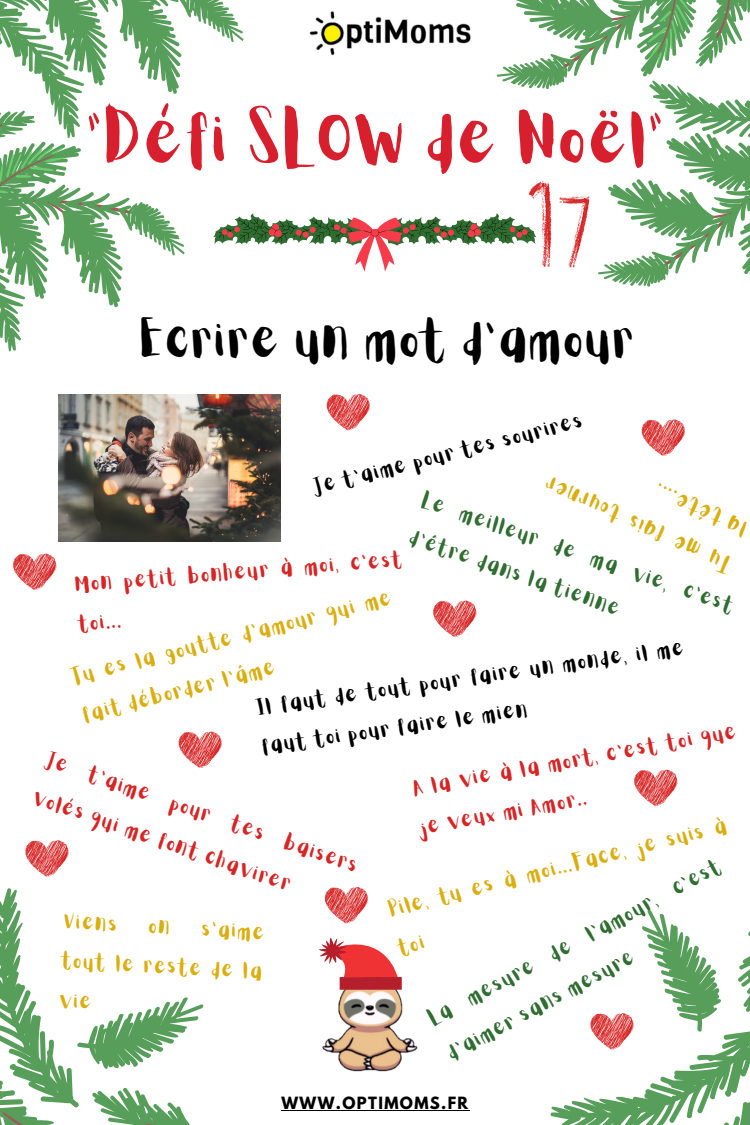
<style>
.page{position:relative;width:750px;height:1125px;background:#fff}
.page>*{position:absolute;margin:0;border:0;box-sizing:border-box;transform-origin:0 0}
.t1{font:61.4px "Aloja Extended";letter-spacing:.01em;color:#d81f2d}
.t2{font:44px "Aloja Extended";letter-spacing:.02em;color:#000}
.t3{font:18.2px/39.2px "Aloja Extended";color:#dbae10}
.t4{font:18.2px/39.4px "Aloja Extended";color:#d72525}
.t5{font:18.2px/39.4px "Aloja Extended";color:#2f6d30}
.t6{font:18.2px/39.5px "Aloja Extended";color:#000}
.t7{font:700 15px "League Spartan";letter-spacing:.09em;color:#000}
</style>
<div class="page">
<img style="left:322px;top:977px;width:96px;height:95px">
<hr style="left:282px;top:1110px;width:188px;height:1px;background:#000">
<div style="left:340px;top:977px;width:62px;height:13px;background:#b51e2b"></div>
<svg style="left:0;top:0;width:750px;height:352px"></svg>
<img style="left:58px;top:394px;width:222px;height:148px">
<svg style="left:327px;top:394px;width:43px;height:37px"></svg>
<svg style="left:642px;top:419px;width:43px;height:37px"></svg>
<svg style="left:433px;top:601px;width:44px;height:36px"></svg>
<svg style="left:178px;top:732px;width:44px;height:36px"></svg>
<svg style="left:634px;top:770px;width:44px;height:36px"></svg>
<svg style="left:319px;top:887px;width:79px;height:90px"></svg>
<svg style="left:550px;top:910px;width:200px;height:215px"></svg>
<svg style="left:25px;top:840px;width:44px;height:37px"></svg>
<svg style="left:13px;top:554px;width:43px;height:36px"></svg>
<svg style="left:0;top:888px;width:204px;height:237px"></svg>
<h1 class="t1" style="left:89px;top:111px;width:579px">"Défi SLOW de Noël"</h1>
<h2 class="t2" style="left:142px;top:320px;width:496px">Ecrire un mot d'amour</h2>
<p class="t6" style="left:310px;top:469px;width:278px;rotate:-14deg">Je t'aime pour tes sourires</p>
<p class="t3" style="left:610px;top:532px;width:81px;rotate:-155deg">tourn r</p>
<p class="t3" style="left:737px;top:547px;width:100px;rotate:-155deg">al t êt ....</p>
<p class="t5" style="left:430px;top:482px;width:330px;rotate:19deg">Le meilleur de ma vie, c'est d'être dans la tienne</p>
<p class="t3" style="left:655px;top:552px;width:40px;rotate:-155deg">af si</p>
<p class="t4" style="left:74px;top:565px;width:330px;rotate:-4deg">Mon petit bonheur à moi, c'est</p>
<p class="t4" style="left:78px;top:605px;width:45px;rotate:-4deg">toi...</p>
<p class="t3" style="left:69px;top:659px;width:330px;line-height:39.5px;rotate:-14deg">Tu es la goutte d'amour qui me fait déborder l'âme</p>
<p class="t6" style="left:254px;top:689px;width:434px;rotate:-8deg">Il faut de tout pour faire un monde, il me faut toi pour faire le mien</p>
<p class="t4" style="left:410px;top:770px;width:330px;rotate:-10deg">A la vie à la mort, c'est toi que je veux mi Amor..</p>
<p class="t4" style="left:53px;top:742px;width:330px;rotate:19deg">Je t'aime pour tes baisers volés qui me font chavirer</p>
<p class="t3" style="left:385px;top:891px;width:350px;line-height:39.7px;rotate:-14deg">Pile, tu es à moi...Face, je suis à toi</p>
<p class="t5" style="left:422px;top:1003px;width:330px;rotate:-28deg">La mesure de l'amour, c'est d'aimer sans mesure</p>
<p class="t3" style="left:65px;top:903px;width:55px;rotate:3deg">Viens</p>
<p class="t3" style="left:65px;top:903px;width:203px;text-align:justify;text-indent:138px;rotate:3deg">s'aime tout le reste de la vie</p>
<p class="t7" style="left:282px;top:1096px;width:188px">WWW.OPTIMOMS.FR</p>
</div>
